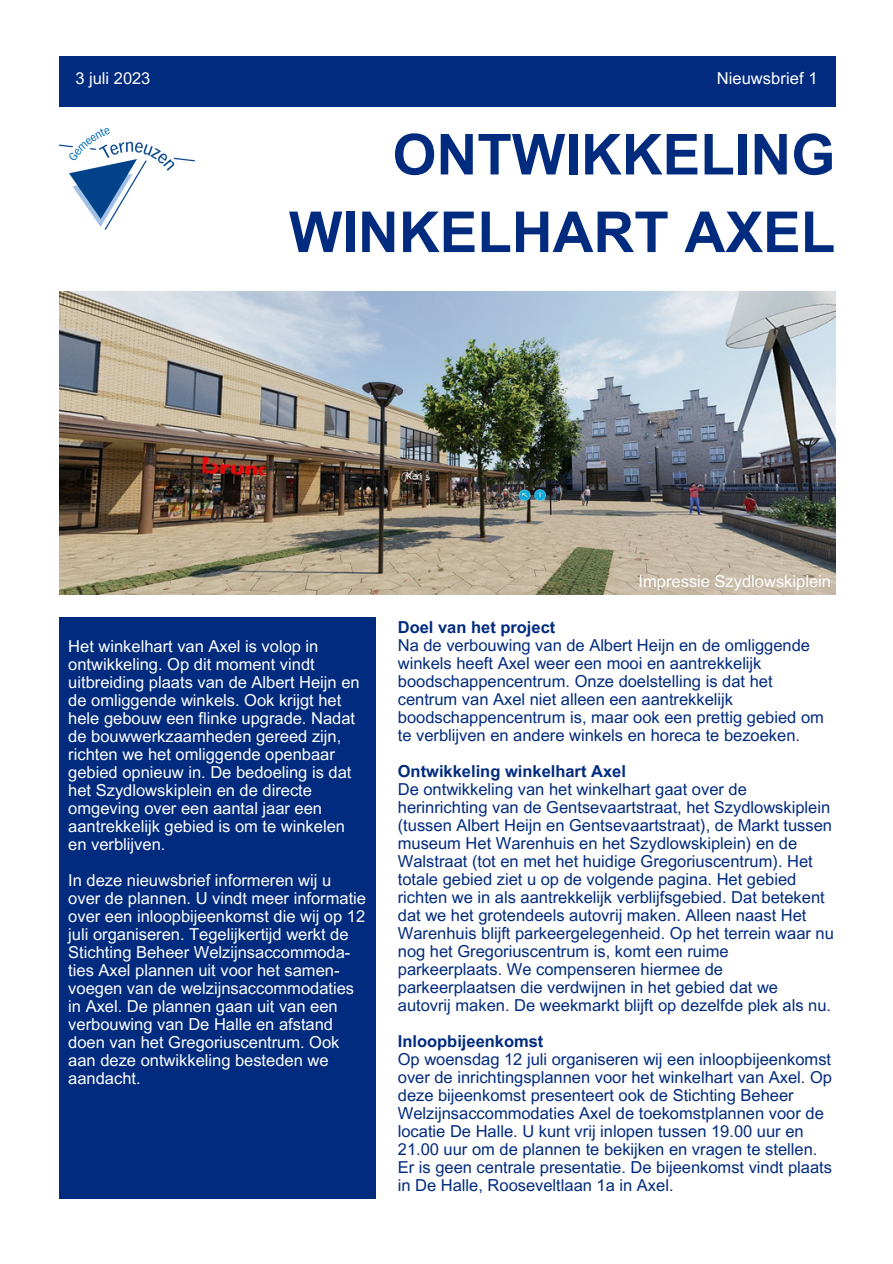
<style>
.page{position:relative;width:893px;height:1264px;background:#fff}
.page>*{position:absolute;margin:0;border:0;box-sizing:border-box;transform-origin:0 0}
.t1{font:700 56.55px/77.6px "Arial MT Pro";color:#002b7f;text-align:right}
.t2{font:16.5px/18px "Arial MT Pro";color:#002b7f}
.t3{font:16.5px/18px "Arial MT Pro";color:#fff}
.t4{font:700 16.5px "Arial MT Pro";color:#002b7f}
</style>
<div class="page">
<div style="left:59px;top:56px;width:776px;height:51px;background:#002b7f"></div>
<img style="left:60px;top:291px;width:775px;height:304px">
<img style="left:60px;top:129px;width:135px;height:100px">
<div style="left:59px;top:617px;width:317px;height:581px;background:#002b7f"></div>
<p class="t3" style="left:75px;top:71px;width:77px">3 juli 2023</p>
<p class="t3" style="left:716px;top:71px;width:102px">Nieuwsbrief 1</p>
<p class="t1" style="left:289px;top:123px;width:547px">ONTWIKKELING<br>WINKELHART AXEL</p>
<p class="t3" style="left:68px;top:639px;width:293px">Het winkelhart van Axel is volop in ontwikkeling. Op dit moment vindt uitbreiding plaats van de Albert Heijn en de omliggende winkels. Ook krijgt het hele gebouw een flinke upgrade. Nadat de bouwwerkzaamheden gereed zijn, richten we het omliggende openbaar gebied opnieuw in. De bedoeling is dat het Szydlowskiplein en de directe omgeving over een aantal jaar een aantrekkelijk gebied is om te winkelen en verblijven.</p>
<p class="t3" style="left:68px;top:873px;width:299px">In deze nieuwsbrief informeren wij u over de plannen. U vindt meer informatie over een inloopbijeenkomst die wij op 12 juli organiseren. Tegelijkertijd werkt de Stichting Beheer Welzijnsaccommoda&shy;ties Axel plannen uit voor het samen&shy;voegen van de welzijnsaccommodaties in Axel. De plannen gaan uit van een verbouwing van De Halle en afstand doen van het Gregoriuscentrum. Ook aan deze ontwikkeling besteden we aandacht.</p>
<p class="t3" style="left:638px;top:574px;width:194px">Impressie Szydlowskiplein</p>
<p class="t4" style="left:398px;top:621px;width:159px">Doel van het project</p>
<p class="t2" style="left:398px;top:638px;width:427px">Na de verbouwing van de Albert Heijn en de omliggende winkels heeft Axel weer een mooi en aantrekkelijk boodschappencentrum. Onze doelstelling is dat het centrum van Axel niet alleen een aantrekkelijk boodschappencentrum is, maar ook een prettig gebied om te verblijven en andere winkels en horeca te bezoeken.</p>
<p class="t4" style="left:398px;top:765px;width:229px">Ontwikkeling winkelhart Axel</p>
<p class="t2" style="left:398px;top:782px;width:437px">De ontwikkeling van het winkelhart gaat over de herinrichting van de Gentsevaartstraat, het Szydlowskiplein (tussen Albert Heijn en Gentsevaartstraat), de Markt tussen museum Het Warenhuis en het Szydlowskiplein) en de Walstraat (tot en met het huidige Gregoriuscentrum). Het totale gebied ziet u op de volgende pagina. Het gebied richten we in als aantrekkelijk verblijfsgebied. Dat betekent dat we het grotendeels autovrij maken. Alleen naast Het Warenhuis blijft parkeergelegenheid. Op het terrein waar nu nog het Gregoriuscentrum is, komt een ruime parkeerplaats. We compenseren hiermee de parkeerplaatsen die verdwijnen in het gebied dat we autovrij maken. De weekmarkt blijft op dezelfde plek als nu.</p>
<p class="t4" style="left:398px;top:1035px;width:147px">Inloopbijeenkomst</p>
<p class="t2" style="left:398px;top:1052px;width:436px">Op woensdag 12 juli organiseren wij een inloopbijeenkomst over de inrichtingsplannen voor het winkelhart van Axel. Op deze bijeenkomst presenteert ook de Stichting Beheer Welzijnsaccommodaties Axel de toekomstplannen voor de locatie De Halle. U kunt vrij inlopen tussen 19.00 uur en 21.00 uur om de plannen te bekijken en vragen te stellen.<br>Er is geen centrale presentatie. De bijeenkomst vindt plaats in De Halle, Rooseveltlaan 1a in Axel.</p>
</div>
